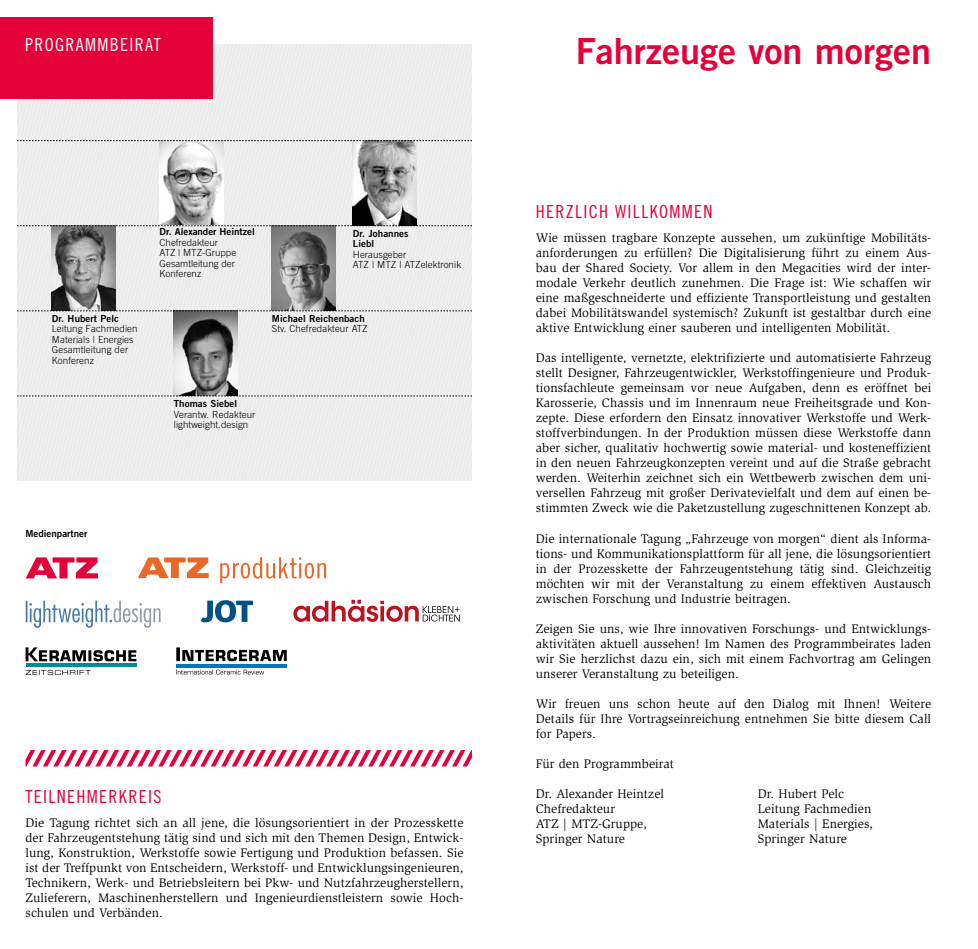
<style>
.page{position:relative;width:978px;height:949px;background:#fff}
.page>*{position:absolute;margin:0;border:0;box-sizing:border-box;transform-origin:0 0}
.t1{font:36px "Trade Gothic LT Std Bd 2";color:#e40039}
.t2{font:18px "Trade Gothic LT Std Cn 18";letter-spacing:.075em;color:#e40039}
.t3{font:18px "Trade Gothic LT Std Cn 18";letter-spacing:.075em;color:#fff}
.t4{font:12.75px/15px "Slimbach Std";letter-spacing:.005em;color:#000;text-align:justify}
.t5{font:300 9.75px/10.5px "Trade Gothic LT Std";letter-spacing:.005em;color:#000}
.t6{font:9.75px/10.5px "Trade Gothic LT Std Bd 2";letter-spacing:.005em;color:#000}
</style>
<div class="page">
<div style="left:17px;top:45px;width:455px;height:435px;background:#eee"></div>
<svg style="left:26px;top:750px;width:446px;height:16px"></svg>
<div style="left:0;top:17px;width:213px;height:81px;background:#e40039"></div>
<img style="left:353px;top:141px;width:64px;height:84px">
<img style="left:52px;top:226px;width:64px;height:84px">
<img style="left:174px;top:311px;width:64px;height:84px">
<img style="left:160px;top:141px;width:63px;height:83px">
<img style="left:272px;top:226px;width:64px;height:84px">
<svg style="left:17px;top:395px;width:455px;height:1px"></svg>
<svg style="left:17px;top:225px;width:455px;height:1px"></svg>
<svg style="left:17px;top:310px;width:455px;height:1px"></svg>
<svg style="left:17px;top:140px;width:455px;height:1px"></svg>
<svg style="left:26px;top:557px;width:72px;height:21px"></svg>
<svg style="left:138px;top:557px;width:71px;height:21px"></svg>
<svg style="left:220px;top:557px;width:106px;height:26px"></svg>
<svg style="left:293px;top:599px;width:167px;height:22px"></svg>
<svg style="left:201px;top:600px;width:52px;height:22px"></svg>
<svg style="left:26px;top:669px;width:65px;height:5px"></svg>
<svg style="left:26px;top:647px;width:110px;height:14px"></svg>
<hr style="left:26px;top:663px;width:110px;height:3px;background:#008a91">
<svg style="left:176px;top:669px;width:88px;height:5px"></svg>
<svg style="left:176px;top:647px;width:111px;height:14px"></svg>
<hr style="left:176px;top:664px;width:111px;height:3px;background:#0074be">
<svg style="left:26px;top:600px;width:135px;height:27px"></svg>
<h2 class="t3" style="left:25px;top:34px;width:137px">PROGRAMMBEIRAT</h2>
<p class="t6" style="left:52px;top:312px;width:69px">Dr. Hubert Pelc</p>
<p class="t5" style="left:52px;top:323px;width:87px">Leitung Fachmedien<br>Materials | Energies<br>Gesamtleitung der<br>Konferenz</p>
<p class="t6" style="left:160px;top:226px;width:97px">Dr. Alexander Heintzel</p>
<p class="t5" style="left:160px;top:237px;width:78px">Chefredakteur<br>ATZ | MTZ-Gruppe<br>Gesamtleitung der<br>Konferenz</p>
<p class="t6" style="left:353px;top:227px;width:57px">Dr. Johannes<br>Liebl</p>
<p class="t5" style="left:353px;top:248px;width:110px">Herausgeber<br>ATZ | MTZ | ATZelektronik</p>
<p class="t6" style="left:272px;top:312px;width:95px">Michael Reichenbach</p>
<p class="t5" style="left:272px;top:323px;width:97px">Stv. Chefredakteur ATZ</p>
<p class="t6" style="left:174px;top:398px;width:65px">Thomas Siebel</p>
<p class="t5" style="left:174px;top:408px;width:83px">Verantw. Redakteur lightweight.design</p>
<p class="t6" style="left:26px;top:528px;width:63px">Medienpartner</p>
<h2 class="t2" style="left:26px;top:786px;width:137px">TEILNEHMERKREIS</h2>
<p class="t4" style="left:26px;top:815px;width:439px">Die Tagung richtet sich an all jene, die lösungsorientiert in der Prozesskette der Fahrzeugentstehung tätig sind und sich mit den Themen Design, Entwick&shy;lung, Konstruktion, Werkstoffe sowie Fertigung und Produktion befassen. Sie ist der Treffpunkt von Entscheidern, Werkstoff- und Entwicklungsingenieuren, Technikern, Werk- und Betriebsleitern bei Pkw- und Nutzfahrzeugherstellern, Zulieferern, Maschinenherstellern und Ingenieurdienstleistern sowie Hoch&shy;schulen und Verbänden.</p>
<h1 class="t1" style="left:576px;top:29px;width:357px">Fahrzeuge von morgen</h1>
<h2 class="t2" style="left:536px;top:201px;width:178px">HERZLICH WILLKOMMEN</h2>
<p class="t4" style="left:536px;top:230px;width:397px">Wie müssen tragbare Konzepte aussehen, um zukünftige Mobilitäts&shy;anforderungen zu erfüllen? Die Digitalisierung führt zu einem Aus&shy;bau der Shared Society. Vor allem in den Megacities wird der inter&shy;modale Verkehr deutlich zunehmen. Die Frage ist: Wie schaffen wir eine maßgeschneiderte und effiziente Transportleistung und gestalten dabei Mobilitätswandel systemisch? Zukunft ist gestaltbar durch eine aktive Entwicklung einer sauberen und intelligenten Mobilität.</p>
<p class="t4" style="left:536px;top:350px;width:397px">Das intelligente, vernetzte, elektrifizierte und automatisierte Fahrzeug stellt Designer, Fahrzeugentwickler, Werkstoffingenieure und Produk&shy;tionsfachleute gemeinsam vor neue Aufgaben, denn es eröffnet bei Karosserie, Chassis und im Innenraum neue Freiheitsgrade und Kon&shy;zepte. Diese erfordern den Einsatz innovativer Werkstoffe und Werk&shy;stoffverbindungen. In der Produktion müssen diese Werkstoffe dann aber sicher, qualitativ hochwertig sowie material- und kosteneffizient in den neuen Fahrzeugkonzepten vereint und auf die Straße gebracht werden. Weiterhin zeichnet sich ein Wettbewerb zwischen dem uni&shy;versellen Fahrzeug mit großer Derivatevielfalt und dem auf einen be&shy;stimmten Zweck wie die Paketzustellung zugeschnittenen Konzept ab.</p>
<p class="t4" style="left:536px;top:530px;width:397px">Die internationale Tagung „Fahrzeuge von morgen“ dient als Informa&shy;tions- und Kommunikationsplattform für all jene, die lösungsorientiert in der Prozesskette der Fahrzeugentstehung tätig sind. Gleichzeitig möchten wir mit der Veranstaltung zu einem effektiven Austausch zwischen Forschung und Industrie beitragen.</p>
<p class="t4" style="left:536px;top:620px;width:397px">Zeigen Sie uns, wie Ihre innovativen Forschungs- und Entwicklungs&shy;aktivitäten aktuell aussehen! Im Namen des Programmbeirates laden wir Sie herzlichst dazu ein, sich mit einem Fachvortrag am Gelingen unserer Veranstaltung zu beteiligen.</p>
<p class="t4" style="left:536px;top:695px;width:397px">Wir freuen uns schon heute auf den Dialog mit Ihnen! Weitere Details für Ihre Vortragseinreichung entnehmen Sie bitte diesem Call for Papers.</p>
<p class="t4" style="left:536px;top:755px;width:140px">Für den Programmbeirat</p>
<p class="t4" style="left:536px;top:785px;width:130px">Dr. Alexander Heintzel</p>
<p class="t4" style="left:758px;top:785px;width:88px">Dr. Hubert Pelc</p>
<p class="t4" style="left:536px;top:800px;width:81px">Chefredakteur</p>
<p class="t4" style="left:758px;top:800px;width:115px">Leitung Fachmedien</p>
<p class="t4" style="left:536px;top:815px;width:113px">ATZ | MTZ-Gruppe,</p>
<p class="t4" style="left:758px;top:815px;width:117px">Materials | Energies,</p>
<p class="t4" style="left:536px;top:830px;width:91px">Springer Nature</p>
<p class="t4" style="left:758px;top:830px;width:91px">Springer Nature</p>
</div>
